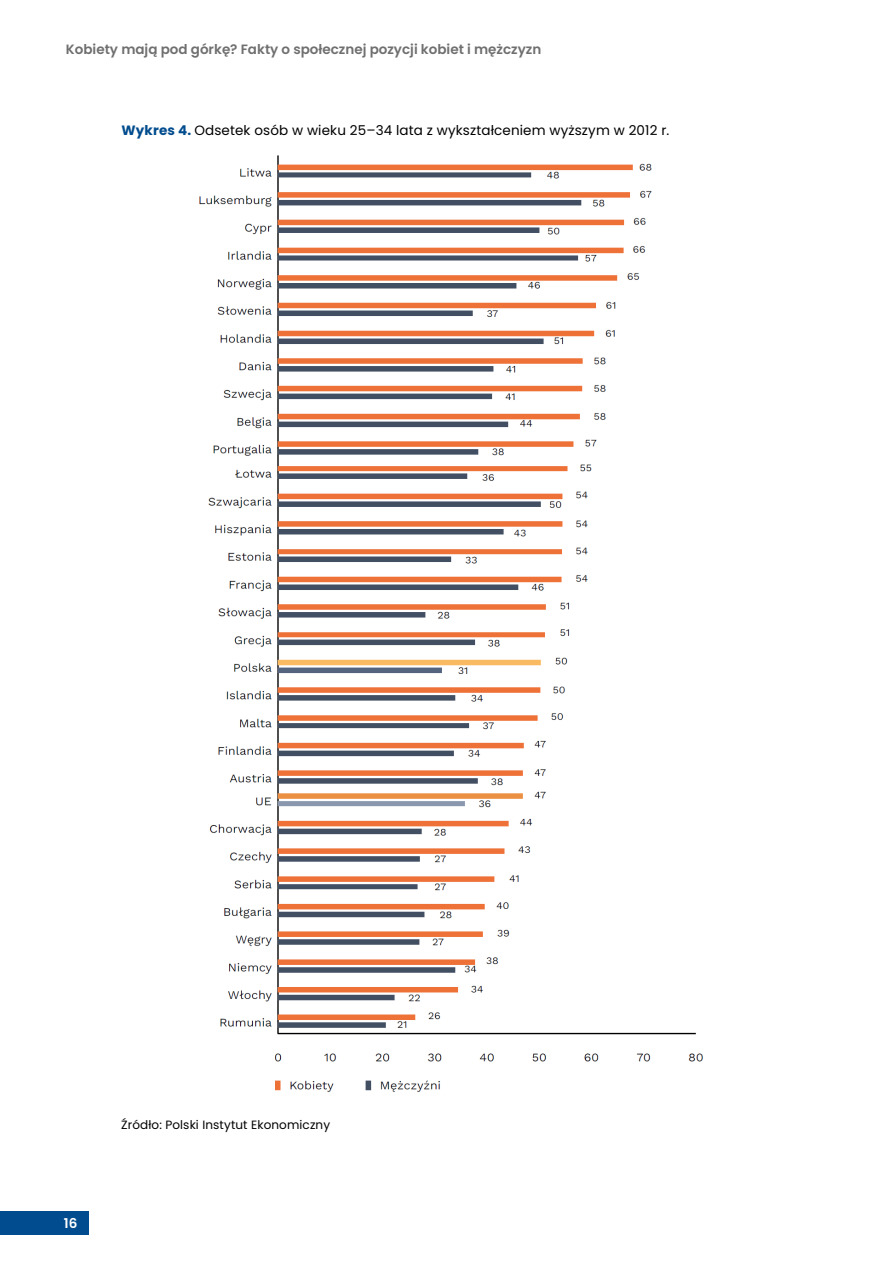
<style>
.page{position:relative;width:893px;height:1263px;background:#fff}
.page>*{position:absolute;margin:0;border:0;box-sizing:border-box;transform-origin:0 0}
.t1{font:13.5px "Poppins";letter-spacing:.01em;color:#000}
.t2{font:600 13.5px "Poppins";color:#706f6f}
.t3{font:600 13.5px "Poppins";color:#fff}
.t4{font:12px "Poppins";letter-spacing:.01em;color:#000}
.s1{font-weight:700;color:#004c8e}
</style>
<div class="page">
<div style="left:0;top:1211px;width:88px;height:24px;background:#004c8e"></div>
<img style="left:199px;top:155px;width:504px;height:937px">
<p class="t2" style="left:66px;top:42px;width:477px">Kobiety mają pod górkę? Fakty o społecznej pozycji kobiet i mężczyzn</p>
<p class="t1" style="left:122px;top:123px;width:549px"><span class="s1">Wykres 4.</span> Odsetek osób w wieku 25–34 lata z wykształceniem wyższym w 2012 r.</p>
<p class="t3" style="left:64px;top:1215px;width:15px">16</p>
<p class="t4" style="left:121px;top:1118px;width:210px">Źródło: Polski Instytut Ekonomiczny</p>
</div>
